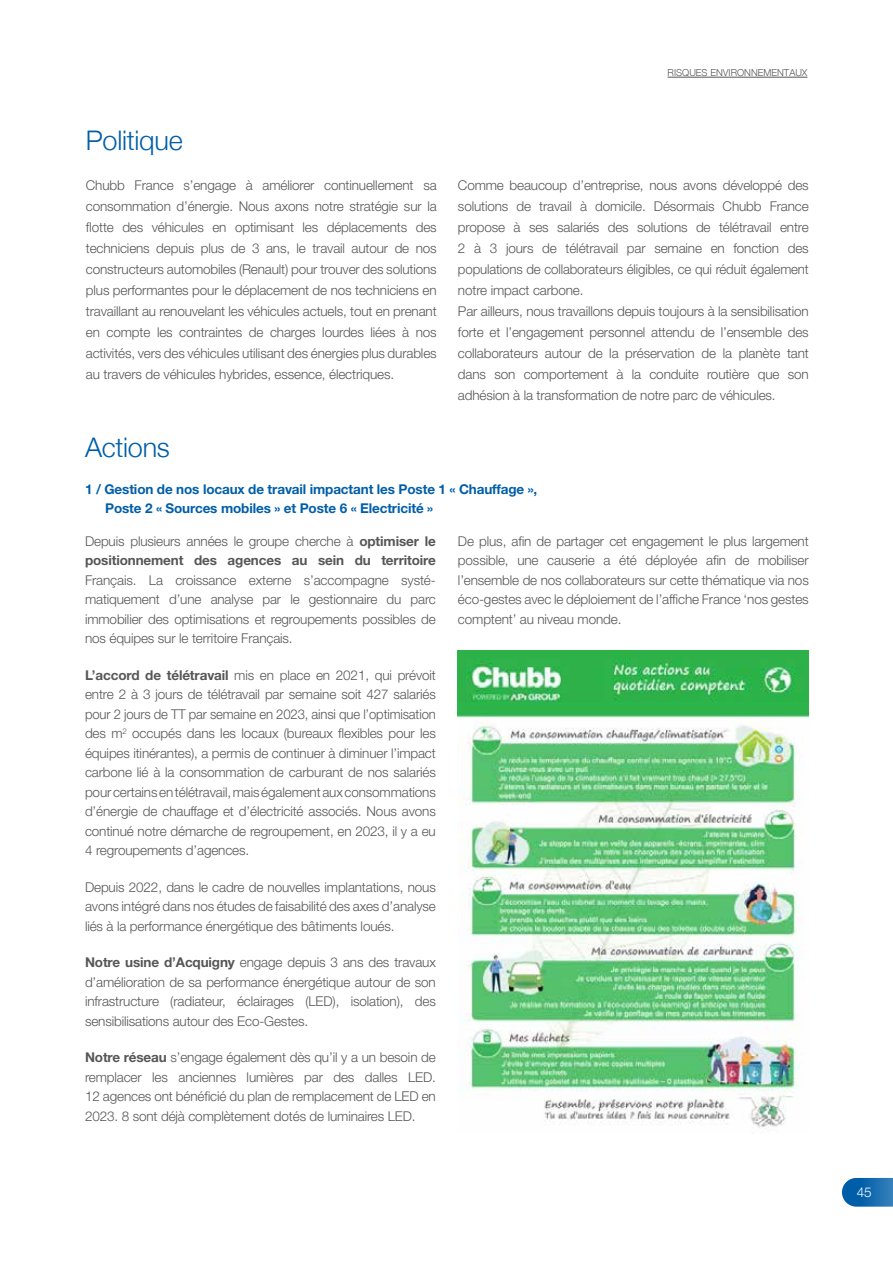
<style>
.page{position:relative;width:893px;height:1263px;background:#fff}
.page>*{position:absolute;margin:0;border:0;box-sizing:border-box;transform-origin:0 0}
.t1{font:300 27px "Helvetica Neue";letter-spacing:-.01em;color:#005ea9}
.t2{font:300 13.5px/19.5px "Helvetica Neue LT Std";letter-spacing:-.01em;color:#555756;text-align:justify}
.t3{font:700 13.5px/19.5px "Helvetica Neue LT Std";letter-spacing:-.01em;color:#005ea9}
.t4{font:700 13.5px/19.5px "Helvetica Neue LT Std";letter-spacing:-.01em;color:#555756}
.t5{font:300 13.5px "Helvetica Neue LT Std";color:#fff}
.t6{font:300 9.6px "Helvetica Neue";color:#555756}
.s1{font-weight:300}
.s2{font-weight:700}
</style>
<div class="page">
<hr style="left:668px;top:77px;width:139px;height:1px;background:#555756">
<svg style="left:842px;top:1178px;width:51px;height:28px"></svg>
<img style="left:457px;top:650px;width:351px;height:482px">
<p class="t6" style="left:668px;top:67px;width:141px">RISQUES ENVIRONNEMENTAUX</p>
<h1 class="t1" style="left:86px;top:124px;width:98px">Politique</h1>
<p class="t2" style="left:86px;top:175px;width:352px;line-height:21px">Chubb France s’engage à améliorer continuellement sa consommation d’énergie. Nous axons notre stratégie sur la flotte des véhicules en optimisant les déplacements des techniciens depuis plus de 3 ans, le travail autour de nos constructeurs automobiles (Renault) pour trouver des solutions plus performantes pour le déplacement de nos techniciens en travaillant au renouvelant les véhicules actuels, tout en prenant en compte les contraintes de charges lourdes liées à nos activités, vers des véhicules utilisant des énergies plus durables au travers de véhicules hybrides, essence, électriques.</p>
<h1 class="t1" style="left:85px;top:431px;width:86px">Actions</h1>
<p class="t2" style="left:458px;top:175px;width:352px;line-height:21px;text-align:left">Comme beaucoup d’entreprise, nous avons développé des solutions de travail à domicile. Désormais Chubb France propose à ses salariés des solutions de télétravail entre 2 à 3 jours de télétravail par semaine en fonction des populations de collaborateurs éligibles, ce qui réduit également notre impact carbone.<br>Par ailleurs, nous travaillons depuis toujours à la sensibilisation forte et l’engagement personnel attendu de l’ensemble des collaborateurs autour de la préservation de la planète tant dans son comportement à la conduite routière que son adhésion à la transformation de notre parc de véhicules.</p>
<p class="t3" style="left:105px;top:479px;width:434px;text-indent:-20px">1 / Gestion de nos locaux de travail impactant les Poste 1 « Chauffage »,<br>Poste 2 « Sources mobiles » et Poste 6 « Electricité »</p>
<p class="t4" style="left:85px;top:531px;width:352px"><span class="s1">Depuis plusieurs années le groupe cherche à</span> optimiser le positionnement des agences au sein du territoire</p>
<p class="t2" style="left:85px;top:570px;width:352px">Français. La croissance externe s’accompagne systé&shy;matiquement d’une analyse par le gestionnaire du parc immobilier des optimisations et regroupements possibles de nos équipes sur le territoire Français.</p>
<p class="t2" style="left:85px;top:665px;width:352px"><span class="s2">L’accord de télétravail</span> mis en place en 2021, qui prévoit entre 2 à 3 jours de télétravail par semaine soit 427 salariés pour 2 jours de TT par semaine en 2023, ainsi que l’optimisation des m<sup>2</sup> occupés dans les locaux (bureaux flexibles pour les équipes itinérantes), a permis de continuer à diminuer l’impact carbone lié à la consommation de carburant de nos salariés pour certains en télétravail, mais également aux consommations d’énergie de chauffage et d’électricité associés. Nous avons continué notre démarche de regroupement, en 2023, il y a eu 4 regroupements d’agences.</p>
<p class="t2" style="left:85px;top:877px;width:352px">Depuis 2022, dans le cadre de nouvelles implantations, nous avons intégré dans nos études de faisabilité des axes d’analyse liés à la performance énergétique des bâtiments loués.</p>
<p class="t2" style="left:85px;top:952px;width:352px"><span class="s2">Notre usine d’Acquigny</span> engage depuis 3 ans des travaux d’amélioration de sa performance énergétique autour de son infrastructure (radiateur, éclairages (LED), isolation), des sensibilisations autour des Eco-Gestes.</p>
<p class="t2" style="left:85px;top:1047px;width:352px"><span class="s2">Notre réseau</span> s’engage également dès qu’il y a un besoin de remplacer les anciennes lumières par des dalles LED.<br>12 agences ont bénéficié du plan de remplacement de LED en 2023. 8 sont déjà complètement dotés de luminaires LED.</p>
<p class="t2" style="left:458px;top:531px;width:352px">De plus, afin de partager cet engagement le plus largement possible, une causerie a été déployée afin de mobiliser l’ensemble de nos collaborateurs sur cette thématique via nos éco-gestes avec le déploiement de l’affiche France ‘nos gestes comptent’ au niveau monde.</p>
<p class="t5" style="left:857px;top:1184px;width:16px">45</p>
</div>
